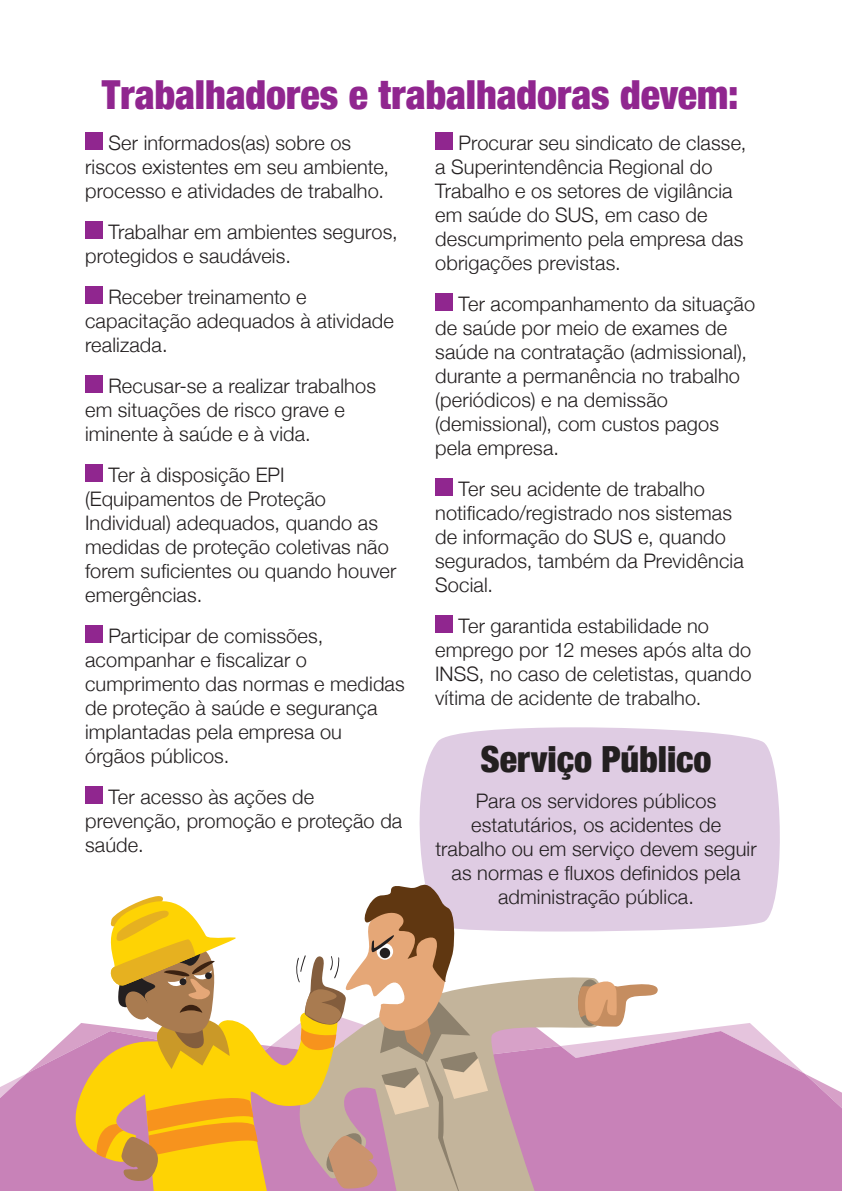
<style>
.page{position:relative;width:842px;height:1191px;background:#fff}
.page>*{position:absolute;margin:0;border:0;box-sizing:border-box;transform-origin:0 0}
.t1{font:900 condensed 40px "Helvetica Neue";color:#90268f}
.t2{font:900 condensed 36px "Helvetica Neue";color:#231f20}
.t3{font:300 20px/24px "Helvetica Neue";letter-spacing:.005em;color:#231f20}
</style>
<div class="page">
<svg style="left:685px;top:1023px;width:73px;height:8px"></svg>
<svg style="left:0;top:1031px;width:842px;height:160px;background:#cf93c1"></svg>
<div style="left:419px;top:727px;width:361px;height:204px;background:#dfcce3"></div>
<div style="left:85px;top:132px;width:18px;height:18px;background:#90268f"></div>
<div style="left:85px;top:221px;width:18px;height:18px;background:#90268f"></div>
<div style="left:85px;top:286px;width:18px;height:18px;background:#90268f"></div>
<div style="left:85px;top:375px;width:18px;height:18px;background:#90268f"></div>
<div style="left:85px;top:464px;width:18px;height:18px;background:#90268f"></div>
<div style="left:85px;top:625px;width:18px;height:18px;background:#90268f"></div>
<div style="left:85px;top:786px;width:18px;height:18px;background:#90268f"></div>
<div style="left:435px;top:132px;width:18px;height:18px;background:#90268f"></div>
<div style="left:435px;top:293px;width:18px;height:18px;background:#90268f"></div>
<div style="left:435px;top:478px;width:18px;height:18px;background:#90268f"></div>
<div style="left:435px;top:615px;width:18px;height:18px;background:#90268f"></div>
<svg style="left:488px;top:977px;width:118px;height:214px;background:#ca9bb3"></svg>
<svg style="left:576px;top:977px;width:82px;height:51px"></svg>
<svg style="left:67px;top:1023px;width:228px;height:168px;background:#e5b166"></svg>
<svg style="left:96px;top:1090px;width:162px;height:92px;background:#eeae28"></svg>
<svg style="left:97px;top:896px;width:145px;height:173px"></svg>
<svg style="left:295px;top:861px;width:193px;height:330px"></svg>
<div style="left:180px;top:978px;width:6px;height:7px;background:#231f20;border-radius:50%"></div>
<div style="left:205px;top:972px;width:7px;height:7px;background:#231f20;border-radius:50%"></div>
<h1 class="t1" style="left:102px;top:62px;width:638px">Trabalhadores e trabalhadoras devem:</h1>
<p class="t3" style="left:435px;top:129px;width:313px;text-indent:23px">Procurar seu sindicato de classe, a Superintendência Regional do<br>Trabalho e os setores de vigilância em saúde do SUS, em caso de descumprimento pela empresa das obrigações previstas.</p>
<p class="t3" style="left:435px;top:290px;width:321px;text-indent:23px">Ter acompanhamento da situação de saúde por meio de exames de saúde na contratação (admissional), durante a permanência no trabalho (periódicos) e na demissão (demissional), com custos pagos pela empresa.</p>
<p class="t3" style="left:435px;top:475px;width:310px;text-indent:23px">Ter seu acidente de trabalho notificado/registrado nos sistemas de informação do SUS e, quando segurados, também da Previdência<br>Social.</p>
<p class="t3" style="left:435px;top:612px;width:318px;text-indent:23px">Ter garantida estabilidade no emprego por 12 meses após alta do<br>INSS, no caso de celetistas, quando vítima de acidente de trabalho.</p>
<p class="t3" style="left:85px;top:129px;width:305px;text-indent:23px">Ser informados(as) sobre os riscos existentes em seu ambiente, processo e atividades de trabalho.</p>
<p class="t3" style="left:85px;top:218px;width:314px;text-indent:23px">Trabalhar em ambientes seguros, protegidos e saudáveis.</p>
<p class="t3" style="left:85px;top:283px;width:310px;text-indent:23px">Receber treinamento e capacitação adequados à atividade realizada.</p>
<p class="t3" style="left:85px;top:372px;width:292px;text-indent:23px">Recusar-se a realizar trabalhos em situações de risco grave e iminente à saúde e à vida.</p>
<p class="t3" style="left:85px;top:461px;width:313px;text-indent:23px">Ter à disposição EPI (Equipamentos de Proteção<br>Individual) adequados, quando as medidas de proteção coletivas não forem suficientes ou quando houver emergências.</p>
<p class="t3" style="left:85px;top:622px;width:321px;text-indent:23px">Participar de comissões, acompanhar e fiscalizar o cumprimento das normas e medidas de proteção à saúde e segurança implantadas pela empresa ou órgãos públicos.</p>
<p class="t3" style="left:85px;top:783px;width:319px;text-indent:23px">Ter acesso às ações de prevenção, promoção e proteção da saúde.</p>
<h2 class="t2" style="left:480px;top:730px;width:233px">Serviço Público</h2>
<p class="t3" style="left:435px;top:787px;width:323px;text-align:center">Para os servidores públicos estatutários, os acidentes de trabalho ou em serviço devem seguir as normas e fluxos definidos pela administração pública.</p>
</div>
